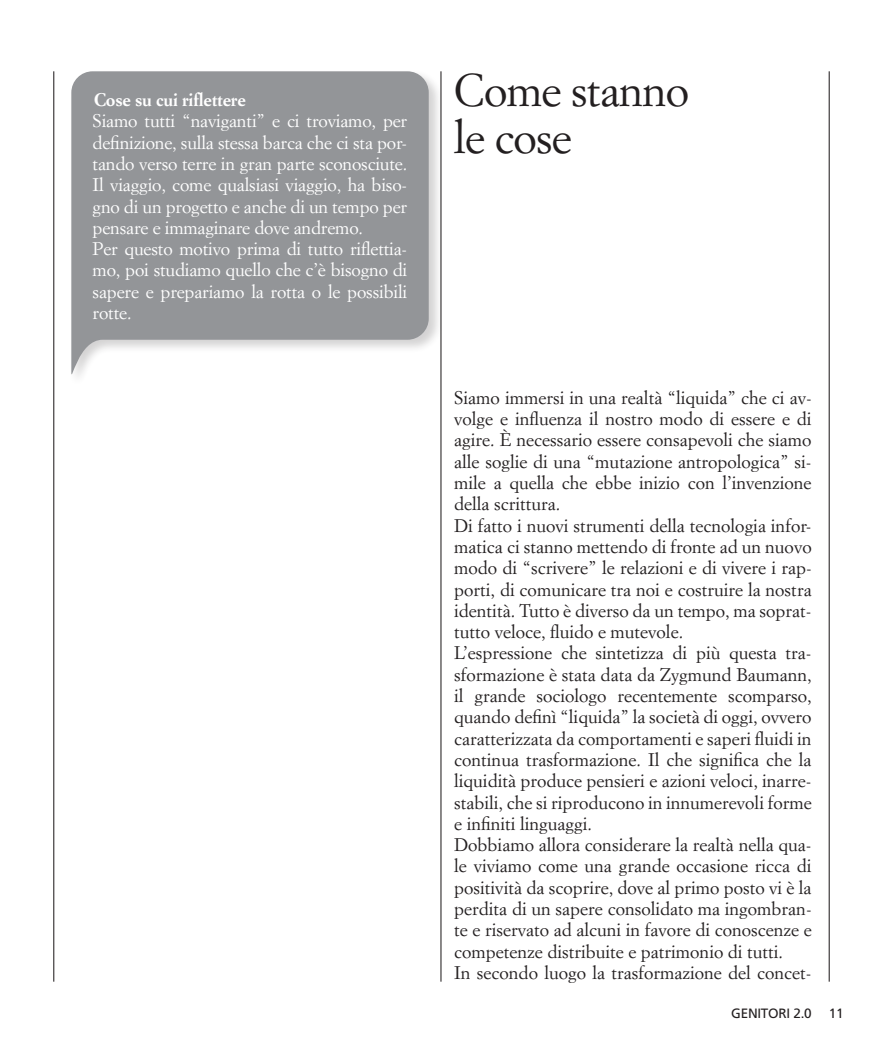
<style>
.page{position:relative;width:883px;height:1053px;background:#fff}
.page>*{position:absolute;margin:0;border:0;box-sizing:border-box;transform-origin:0 0}
.t1{font:45px/46.5px "Simoncini Garamond";letter-spacing:-.02em;color:#231f20}
.t2{font:18px/21.3px "Simoncini Garamond";color:#231f20}
.t3{font:18px/21.3px "Simoncini Garamond";letter-spacing:-.01em;color:#fff}
.t4{font:13.5px "Frutiger";letter-spacing:-.02em;color:#231f20}
.s1{font-weight:700}
</style>
<div class="page">
<hr style="left:53px;top:71px;width:1px;height:910px;background:#231f20">
<hr style="left:828px;top:71px;width:1px;height:910px;background:#231f20">
<hr style="left:440px;top:71px;width:1px;height:910px;background:#231f20">
<div style="left:69px;top:69px;width:373px;height:318px;background:#231f20;opacity:.2"></div>
<svg style="left:71px;top:71px;width:357px;height:313px;fill:#939598"></svg>
<p class="t3" style="left:93px;top:89px;width:316px"><span class="s1">Cose su cui riflettere<br></span>Siamo tutti “naviganti” e ci troviamo, per definizione, sulla stessa barca che ci sta por&shy;tando verso terre in gran parte sconosciute.<br>Il viaggio, come qualsiasi viaggio, ha biso&shy;gno di un progetto e anche di un tempo per pensare e immaginare dove andremo.<br>Per questo motivo prima di tutto riflettia&shy;mo, poi studiamo quello che c’è bisogno di sapere e prepariamo la rotta o le possibili rotte.</p>
<p class="t1" style="left:454px;top:66px;width:236px">Come stanno le cose</p>
<p class="t2" style="left:454px;top:386px;width:359px">Siamo immersi in una realtà “liquida” che ci av&shy;volge e influenza il nostro modo di essere e di agire. È necessario essere consapevoli che siamo alle soglie di una “mutazione antropologica” si&shy;mile a quella che ebbe inizio con l’invenzione della scrittura.<br>Di fatto i nuovi strumenti della tecnologia infor&shy;matica ci stanno mettendo di fronte ad un nuovo modo di “scrivere” le relazioni e di vivere i rap&shy;porti, di comunicare tra noi e costruire la nostra identità. Tutto è diverso da un tempo, ma soprat&shy;tutto veloce, fluido e mutevole.<br>L’espressione che sintetizza di più questa tra&shy;sformazione è stata data da Zygmund Baumann, il grande sociologo recentemente scomparso, quando definì “liquida” la società di oggi, ovvero caratterizzata da comportamenti e saperi fluidi in continua trasformazione. Il che significa che la liquidità produce pensieri e azioni veloci, inarre&shy;stabili, che si riproducono in innumerevoli forme e infiniti linguaggi.<br>Dobbiamo allora considerare la realtà nella qua&shy;le viviamo come una grande occasione ricca di positività da scoprire, dove al primo posto vi è la perdita di un sapere consolidato ma ingombran&shy;te e riservato ad alcuni in favore di conoscenze e competenze distribuite e patrimonio di tutti.<br>In secondo luogo la trasformazione del concet-</p>
<p class="t4" style="left:731px;top:1005px;width:82px">GENITORI 2.0</p>
<p class="t4" style="left:828px;top:1005px;width:17px">11</p>
</div>
